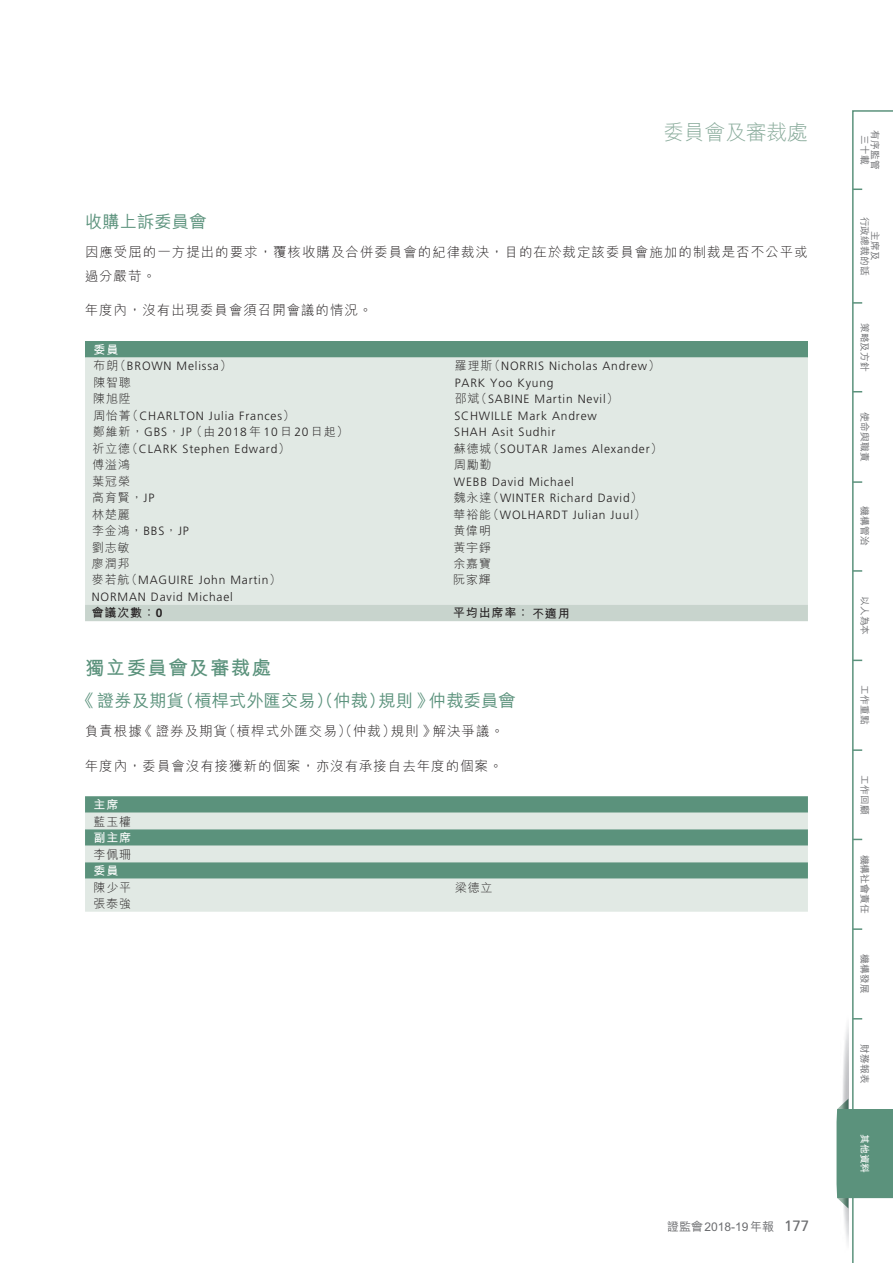
<style>
.page{position:relative;width:893px;height:1263px;background:#fff}
.page>*{position:absolute;margin:0;border:0;box-sizing:border-box;transform-origin:0 0}
.t1{font:300 21px "M Hei HK";letter-spacing:-.02em;color:#89ab9b}
.t2{font:700 19.5px "M Hei HK";letter-spacing:.07em;color:#5b927c}
.t3{font:500 17.25px "M Hei HK";letter-spacing:.01em;color:#5b927c}
.t4{font:300 13.5px/24px "M Hei HK";letter-spacing:.07em;color:#231f20}
.t5{font:300 12px/16.5px "Frutiger LT Std";letter-spacing:.07em;color:#231f20}
.t6{font:500 12px "M Hei HK";color:#6c6d70}
.t7{font:300 12px/16.5px "M Hei HK";letter-spacing:.07em;color:#231f20}
.t8{font:700 12px "M Hei HK";letter-spacing:.07em;color:#fff}
.t9{font:700 12px "M Hei HK";letter-spacing:.07em;color:#231f20}
.t10{font:500 9.75px/10.5px "M Hei HK";letter-spacing:.01em;color:#6c6d70;text-align:center}
.t11{font:700 9.75px "M Hei HK";color:#fff}
.s1{font-family:"M Hei HK"}
.s2{font-family:"M Hei HK";font-weight:700}
.s3{font-weight:700}
.s4{font-family:"Frutiger LT Std";font-weight:400;font-size:15px}
</style>
<div class="page">
<svg style="left:852px;top:110px;width:41px;height:1153px"></svg>
<svg style="left:853px;top:302px;width:9px;height:2px"></svg>
<svg style="left:853px;top:481px;width:9px;height:2px"></svg>
<svg style="left:853px;top:570px;width:9px;height:2px"></svg>
<svg style="left:853px;top:749px;width:9px;height:2px"></svg>
<svg style="left:853px;top:928px;width:9px;height:2px"></svg>
<svg style="left:836px;top:1099px;width:57px;height:109px;background:#75a391"></svg>
<img style="left:840px;top:1198px;width:8px;height:45px">
<img style="left:840px;top:1025px;width:8px;height:84px">
<div style="left:85px;top:341px;width:723px;height:16px;background:#5b927c"></div>
<div style="left:85px;top:357px;width:723px;height:248px;background:#e1e9e4"></div>
<div style="left:85px;top:605px;width:723px;height:16px;background:#c8d4cd"></div>
<svg style="left:85px;top:796px;width:723px;height:17px;background:#619680"></svg>
<svg style="left:85px;top:813px;width:723px;height:99px;background:#b5ccc2"></svg>
<h1 class="t1" style="left:663px;top:117px;width:146px">委員會及審裁處</h1>
<h3 class="t3" style="left:85px;top:209px;width:123px">收購上訴委員會</h3>
<p class="t4" style="left:85px;top:239px;width:724px">因應受屈的一方提出的要求，覆核收購及合併委員會的紀律裁決，目的在於裁定該委員會施加的制裁是否不公平或過分嚴苛。</p>
<p class="t4" style="left:85px;top:298px;width:289px">年度內，沒有出現委員會須召開會議的情況。</p>
<h4 class="t8" style="left:94px;top:340px;width:26px">委員</h4>
<p class="t5" style="left:92px;top:358px;width:258px"><span class="s1">布朗（</span>BROWN Melissa<span class="s1">）<br>陳智聰<br>陳旭陞<br>周怡菁（</span>CHARLTON Julia Frances<span class="s1">）<br>鄭維新，</span>GBS<span class="s1">，</span>JP<span class="s1">（由</span> 2018 <span class="s1">年</span> 10 <span class="s1">日</span> 20 <span class="s1">日起）祈立德（</span>CLARK Stephen Edward<span class="s1">）<br>傅溢鴻<br>葉冠榮<br>高育賢，</span>JP<br><span class="s1">林楚麗<br>李金鴻，</span>BBS<span class="s1">，</span>JP<br><span class="s1">劉志敏<br>廖潤邦<br>麥若航（</span>MAGUIRE John Martin<span class="s1">）<br></span>NORMAN David Michael<br><span class="s2">會議次數：</span><span class="s3">0</span></p>
<p class="t5" style="left:453px;top:358px;width:211px"><span class="s1">羅理斯（</span>NORRIS Nicholas Andrew<span class="s1">）<br></span>PARK Yoo Kyung<br><span class="s1">邵斌（</span>SABINE Martin Nevil<span class="s1">）<br></span>SCHWILLE Mark Andrew<br>SHAH Asit Sudhir<br><span class="s1">蘇德城（</span>SOUTAR James Alexander<span class="s1">）周勵勤<br></span>WEBB David Michael<br><span class="s1">魏永達（</span>WINTER Richard David<span class="s1">）<br>華裕能（</span>WOLHARDT Julian Juul<span class="s1">）<br>黄偉明<br>黃宇錚<br>余嘉寶<br>阮家輝</span></p>
<p class="t9" style="left:453px;top:604px;width:118px">平均出席率：不適用</p>
<h2 class="t2" style="left:85px;top:654px;width:188px">獨立委員會及審裁處</h2>
<h3 class="t3" style="left:76px;top:689px;width:441px">《證券及期貨（槓桿式外匯交易）（仲裁）規則》仲裁委員會</h3>
<p class="t4" style="left:85px;top:718px;width:420px">負責根據《證券及期貨（槓桿式外匯交易）（仲裁）規則》解決爭議。</p>
<p class="t4" style="left:85px;top:753px;width:419px">年度內，委員會沒有接獲新的個案，亦沒有承接自去年度的個案。</p>
<h4 class="t8" style="left:94px;top:796px;width:26px">主席</h4>
<p class="t7" style="left:94px;top:812px;width:39px">藍玉權</p>
<h4 class="t8" style="left:94px;top:829px;width:39px">副主席</h4>
<p class="t7" style="left:94px;top:845px;width:39px">李佩珊</p>
<h4 class="t8" style="left:94px;top:862px;width:26px">委員</h4>
<p class="t7" style="left:93px;top:878px;width:39px">陳少平張泰強</p>
<p class="t7" style="left:455px;top:878px;width:39px">梁德立</p>
<p class="t6" style="left:667px;top:1218px;width:144px">證監會 2018-19年報 <span class="s4">177</span></p>
<p class="t10" style="left:881px;top:130px;width:41px;rotate:90deg">有序監管三十載</p>
<p class="t10" style="left:881px;top:217px;width:61px;rotate:90deg">主席及<br>行政總裁的話</p>
<p class="t10" style="left:871px;top:323px;width:51px;rotate:90deg">策略及方針</p>
<p class="t10" style="left:871px;top:412px;width:51px;rotate:90deg">使命與職責</p>
<p class="t10" style="left:871px;top:506px;width:41px;rotate:90deg">機構管治</p>
<p class="t10" style="left:871px;top:596px;width:41px;rotate:90deg">以人為本</p>
<p class="t10" style="left:871px;top:685px;width:41px;rotate:90deg">工作重點</p>
<p class="t10" style="left:871px;top:775px;width:41px;rotate:90deg">工作回顧</p>
<p class="t10" style="left:871px;top:855px;width:61px;rotate:90deg">機構社會責任</p>
<p class="t10" style="left:871px;top:954px;width:41px;rotate:90deg">機構發展</p>
<p class="t10" style="left:871px;top:1044px;width:41px;rotate:90deg">財務報表</p>
<p class="t11" style="left:872px;top:1134px;width:41px;rotate:90deg">其他資料</p>
</div>
